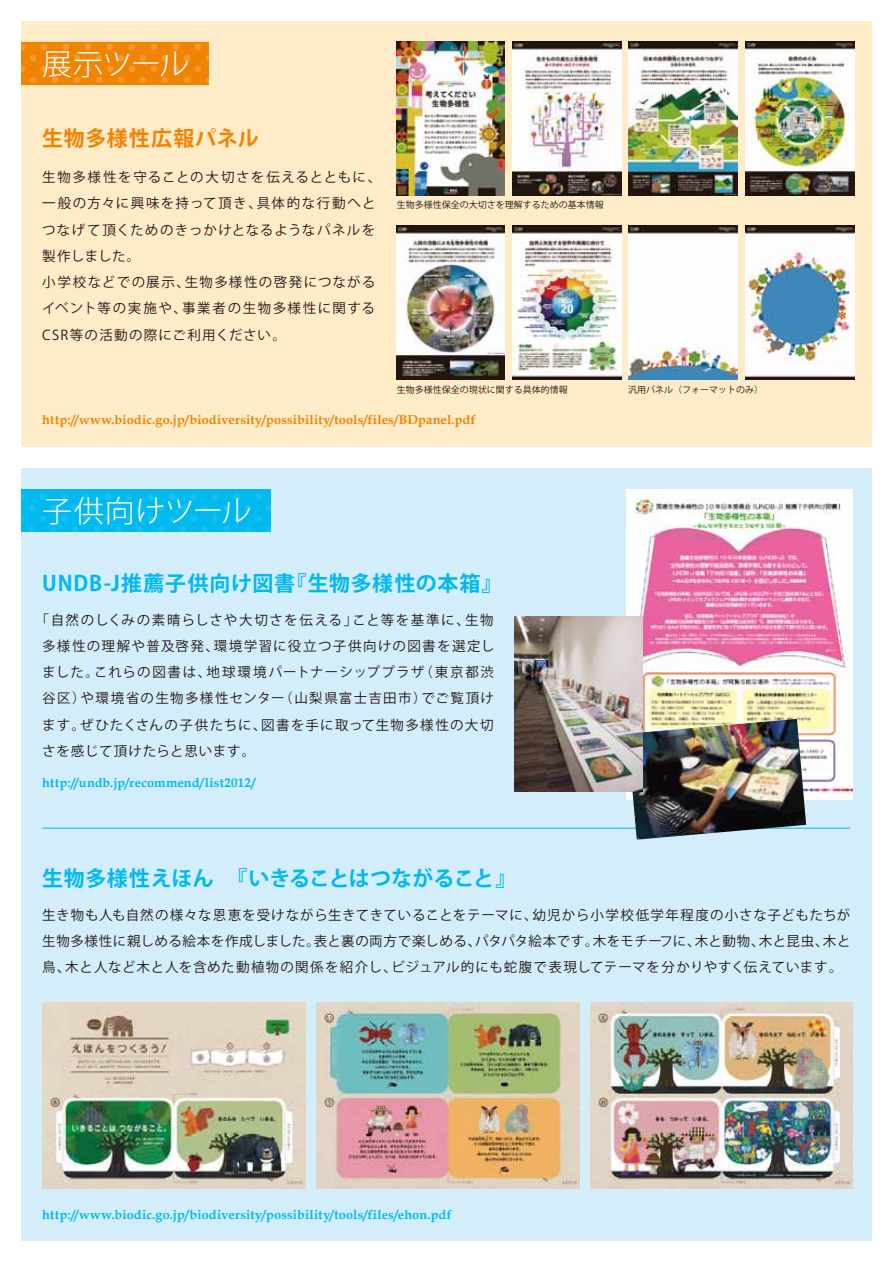
<style>
.page{position:relative;width:893px;height:1263px;background:#fff}
.page>*{position:absolute;margin:0;border:0;box-sizing:border-box;transform-origin:0 0}
.t1{font:300 30px "Koz Go Pr 6 N";letter-spacing:-.02em;color:#fff}
.t2{font:700 21px "Koz Go Pr 6 N";letter-spacing:.04em;color:#00b9ef}
.t3{font:700 21px "Koz Go Pr 6 N";letter-spacing:.02em;color:#00b9ef}
.t4{font:700 21px "Koz Go Pr 6 N";letter-spacing:.035em;color:#f08300}
.t5{font:13.5px/26.2px "Koz Go Pro";letter-spacing:.09em;color:#221815;text-align:justify}
.t6{font:700 12.75px "Book Antiqua";letter-spacing:.015em;color:#00b9ef}
.t7{font:700 12.75px "Book Antiqua";letter-spacing:.01em;color:#f08300}
.t8{font:9px "Koz Go Pro";color:#221815}
</style>
<div class="page">
<div style="left:21px;top:468px;width:850px;height:773px;background:#d3edfb"></div>
<div style="left:21px;top:21px;width:850px;height:426px;background:#feebc8"></div>
<svg style="left:21px;top:489px;width:250px;height:43px;background:#03b9ef"></svg>
<hr style="left:42px;top:828px;width:808px;height:1px;background:#00b9ef">
<svg style="left:21px;top:43px;width:187px;height:42px;background:#f08607"></svg>
<img style="left:42px;top:1002px;width:263px;height:186px">
<img style="left:396px;top:41px;width:109px;height:155px">
<img style="left:512px;top:41px;width:109px;height:155px">
<img style="left:629px;top:41px;width:109px;height:154px">
<img style="left:745px;top:41px;width:109px;height:154px">
<img style="left:396px;top:226px;width:109px;height:154px">
<img style="left:512px;top:226px;width:109px;height:154px">
<img style="left:629px;top:226px;width:109px;height:154px">
<img style="left:745px;top:226px;width:109px;height:154px">
<img style="left:317px;top:1002px;width:262px;height:186px">
<img style="left:590px;top:1002px;width:263px;height:187px">
<img style="left:627px;top:489px;width:226px;height:311px">
<img style="left:627px;top:719px;width:179px;height:121px">
<img style="left:514px;top:616px;width:128px;height:175px">
<h1 class="t1" style="left:42px;top:47px;width:149px">展示ツール</h1>
<h2 class="t4" style="left:42px;top:127px;width:218px">生物多様性広報パネル</h2>
<p class="t5" style="left:42px;top:164px;width:341px;text-align:left">生物多様性を守ることの大切さを伝えるとともに、一般の方々に興味を持って頂き、具体的な行動へとつなげて頂くためのきっかけとなるようなパネルを製作しました。<br>小学校などでの展示、生物多様性の啓発につながるイベント等の実施や、事業者の生物多様性に関する<br>CSR等の活動の際にご利用ください。</p>
<p class="t8" style="left:397px;top:198px;width:208px">生物多様性保全の大切さを理解するための基本情報</p>
<p class="t8" style="left:397px;top:384px;width:172px">生物多様性保全の現状に関する具体的情報</p>
<p class="t8" style="left:628px;top:384px;width:136px">汎用パネル（フォーマットのみ）</p>
<p class="t7" style="left:42px;top:411px;width:435px">http://www.biodic.go.jp/biodiversity/possibility/tools/files/BDpanel.pdf</p>
<h1 class="t1" style="left:42px;top:494px;width:211px">子供向けツール</h1>
<h2 class="t2" style="left:42px;top:571px;width:462px">UNDB-J推薦子供向け図書『生物多様性の本箱』</h2>
<p class="t5" style="left:42px;top:607px;width:454px;text-indent:-7px">「自然のしくみの素晴らしさや大切さを伝える」こと等を基準に、生物多様性の理解や普及啓発、環境学習に役立つ子供向けの図書を選定しました。これらの図書は、地球環境パートナーシッププラザ（東京都渋谷区）や環境省の生物多様性センター（山梨県富士吉田市）でご覧頂けます。ぜひたくさんの子供たちに、図書を手に取って生物多様性の大切さを感じて頂けたらと思います。</p>
<p class="t6" style="left:42px;top:774px;width:215px">http://undb.jp/recommend/list2012/</p>
<h2 class="t3" style="left:42px;top:867px;width:475px">生物多様性えほん　『いきることはつながること』</h2>
<p class="t5" style="left:42px;top:902px;width:810px">生き物も人も自然の様々な恩恵を受けながら生きてきていることをテーマに、幼児から小学校低学年程度の小さな子どもたちが生物多様性に親しめる絵本を作成しました。表と裏の両方で楽しめる、パタパタ絵本です。木をモチーフに、木と動物、木と昆虫、木と鳥、木と人など木と人を含めた動植物の関係を紹介し、ビジュアル的にも蛇腹で表現してテーマを分かりやすく伝えています。</p>
<p class="t6" style="left:42px;top:1205px;width:411px">http://www.biodic.go.jp/biodiversity/possibility/tools/files/ehon.pdf</p>
</div>
